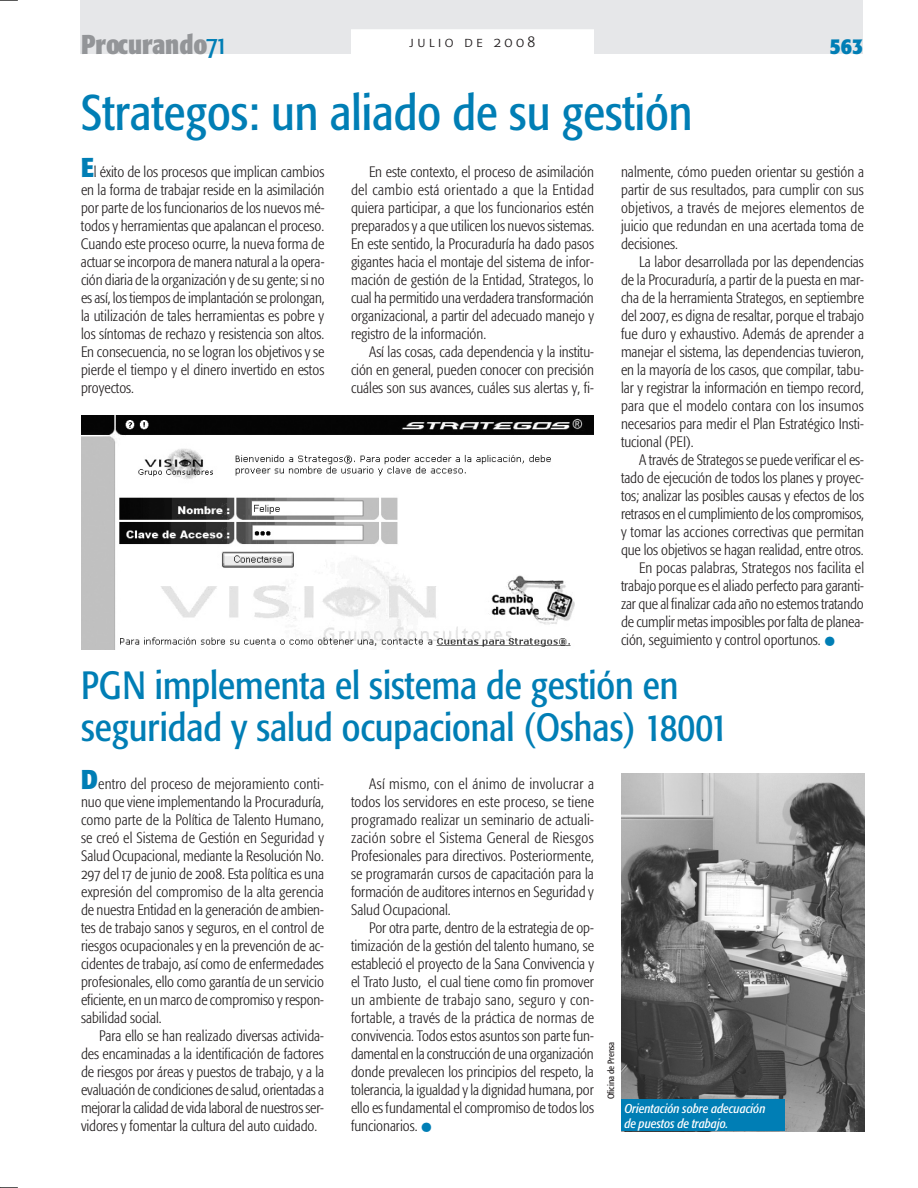
<style>
.page{position:relative;width:918px;height:1188px;background:#fff}
.page>*{position:absolute;margin:0;border:0;box-sizing:border-box;transform-origin:0 0}
.t1{font:condensed 49.5px "Formata";color:#007eb5}
.t2{font:condensed 39px/42px "Formata";color:#007eb5}
.t3{font:condensed 36px "Formata";color:#007eb5}
.t4{font:700 condensed 27px "Formata";color:#939598}
.t5{font:700 condensed 22.5px "Formata";color:#007eb5}
.t6{font:300 condensed 15px/18px "Formata";color:#231f20;text-align:justify}
.t7{font:15px "Formata Light SC";letter-spacing:.235em;color:#231f20}
.t8{font:italic condensed 12.75px/15px "Formata";color:#fff}
.t9{font:condensed 9px "Formata";color:#231f20}
.s1{font-family:"Formata Condensed SC";font-weight:400;font-stretch:normal;color:#007eb5}
.s2{font-weight:700;font-size:27px;color:#007eb5}
.s3{font-family:"Formata Light Cn SC";font-weight:400;font-stretch:normal}
</style>
<div class="page">
<svg style="left:1px;top:1187px;width:17px;height:1px"></svg>
<svg style="left:1px;top:0;width:17px;height:1px"></svg>
<div style="left:80px;top:0;width:783px;height:54px;background:#e6e7e9"></div>
<div style="left:351px;top:36px;width:243px;height:20px;background:#fff"></div>
<div style="left:351px;top:29px;width:243px;height:20px;background:#fff"></div>
<hr style="left:0;top:0;width:1px;height:1188px;background:#deebf5">
<img style="left:81px;top:416px;width:513px;height:233px">
<img style="left:621px;top:773px;width:243px;height:358px">
<div style="left:621px;top:1100px;width:163px;height:31px;background:#007eb5"></div>
<h3 class="t4" style="left:81px;top:28px;width:146px">Procurando<span class="s1">71</span></h3>
<h3 class="t5" style="left:830px;top:32px;width:35px">563</h3>
<p class="t7" style="left:410px;top:33px;width:127px">julio de 2008</p>
<h1 class="t1" style="left:81px;top:84px;width:613px">Strategos: un aliado de su gestión</h1>
<p class="t6" style="left:81px;top:163px;width:245px"><span class="s2">E</span>l éxito de los procesos que implican cambios en la forma de trabajar reside en la asimilación por parte de los funcionarios de los nuevos mé&shy;todos y herramientas que apalancan el proceso.<br>Cuando este proceso ocurre, la nueva forma de actuar se incorpora de manera natural a la opera&shy;ción diaria de la organización y de su gente; si no es así, los tiempos de implantación se prolongan, la utilización de tales herramientas es pobre y los síntomas de rechazo y resistencia son altos.<br>En consecuencia, no se logran los objetivos y se pierde el tiempo y el dinero invertido en estos proyectos.</p>
<p class="t6" style="left:351px;top:163px;width:245px;text-indent:18px">En este contexto, el proceso de asimilación del cambio está orientado a que la Entidad quiera participar, a que los funcionarios estén preparados y a que utilicen los nuevos sistemas.<br>En este sentido, la Procuraduría ha dado pasos gigantes hacia el montaje del sistema de infor&shy;mación de gestión de la Entidad, Strategos, lo cual ha permitido una verdadera transformación organizacional, a partir del adecuado manejo y registro de la información.</p>
<p class="t6" style="left:351px;top:343px;width:245px;text-indent:18px">Así las cosas, cada dependencia y la institu&shy;ción en general, pueden conocer con precisión cuáles son sus avances, cuáles sus alertas y, fi-</p>
<p class="t6" style="left:621px;top:163px;width:245px">nalmente, cómo pueden orientar su gestión a partir de sus resultados, para cumplir con sus objetivos, a través de mejores elementos de juicio que redundan en una acertada toma de decisiones.</p>
<p class="t6" style="left:621px;top:253px;width:245px;text-indent:18px">La labor desarrollada por las dependencias de la Procuraduría, a partir de la puesta en mar&shy;cha de la herramienta Strategos, en septiembre del <span class="s3">2007,</span> es digna de resaltar, porque el trabajo fue duro y exhaustivo. Además de aprender a manejar el sistema, las dependencias tuvieron, en la mayoría de los casos, que compilar, tabu&shy;lar y registrar la información en tiempo record, para que el modelo contara con los insumos necesarios para medir el Plan Estratégico Insti&shy;tucional (PEI).</p>
<p class="t6" style="left:639px;top:451px;width:226px">A través de Strategos se puede verificar el es-</p>
<p class="t6" style="left:621px;top:469px;width:244px">tado de ejecución de todos los planes y proyec-</p>
<p class="t6" style="left:621px;top:487px;width:244px">tos; analizar las posibles causas y efectos de los</p>
<p class="t6" style="left:621px;top:505px;width:244px">retrasos en el cumplimiento de los compromisos,</p>
<p class="t6" style="left:621px;top:523px;width:245px">y tomar las acciones correctivas que permitan</p>
<p class="t6" style="left:621px;top:541px;width:244px">que los objetivos se hagan realidad, entre otros.</p>
<p class="t6" style="left:639px;top:559px;width:227px">En pocas palabras, Strategos nos facilita el</p>
<p class="t6" style="left:621px;top:577px;width:244px">trabajo porque es el aliado perfecto para garanti-</p>
<p class="t6" style="left:621px;top:595px;width:244px">zar que al finalizar cada año no estemos tratando</p>
<p class="t6" style="left:621px;top:613px;width:244px">de cumplir metas imposibles por falta de planea-</p>
<p class="t6" style="left:621px;top:631px;width:201px">ción, seguimiento y control oportunos.</p>
<h3 class="t3" style="left:824px;top:620px;width:13px">•</h3>
<h2 class="t2" style="left:81px;top:664px;width:649px">PGN implementa el sistema de gestión en seguridad y salud ocupacional (Oshas) 18001</h2>
<p class="t6" style="left:81px;top:775px;width:245px"><span class="s2">D</span>entro del proceso de mejoramiento conti&shy;nuo que viene implementando la Procuraduría, como parte de la Política de Talento Humano, se creó el Sistema de Gestión en Seguridad y Salud Ocupacional, mediante la Resolución No.<br><span class="s3">297</span> del <span class="s3">17</span> de junio de <span class="s3">2008</span>. Esta política es una expresión del compromiso de la alta gerencia de nuestra Entidad en la generación de ambien&shy;tes de trabajo sanos y seguros, en el control de riesgos ocupacionales y en la prevención de ac&shy;cidentes de trabajo, así como de enfermedades profesionales, ello como garantía de un servicio eficiente, en un marco de compromiso y respon&shy;sabilidad social.</p>
<p class="t6" style="left:81px;top:1027px;width:245px;text-indent:18px">Para ello se han realizado diversas activida&shy;des encaminadas a la identificación de factores de riesgos por áreas y puestos de trabajo, y a la evaluación de condiciones de salud, orientadas a mejorar la calidad de vida laboral de nuestros ser&shy;vidores y fomentar la cultura del auto cuidado.</p>
<p class="t6" style="left:351px;top:775px;width:245px;text-indent:18px">Así mismo, con el ánimo de involucrar a todos los servidores en este proceso, se tiene programado realizar un seminario de actuali&shy;zación sobre el Sistema General de Riesgos Profesionales para directivos. Posteriormente, se programarán cursos de capacitación para la formación de auditores internos en Seguridad y Salud Ocupacional.</p>
<p class="t6" style="left:351px;top:919px;width:245px;text-indent:18px">Por otra parte, dentro de la estrategia de op&shy;timización de la gestión del talento humano, se estableció el proyecto de la Sana Convivencia y el Trato Justo, el cual tiene como fin promover un ambiente de trabajo sano, seguro y con&shy;fortable, a través de la práctica de normas de convivencia. Todos estos asuntos son parte fun&shy;damental en la construcción de una organización donde prevalecen los principios del respeto, la tolerancia, la igualdad y la dignidad humana, por ello es fundamental el compromiso de todos los funcionarios.</p>
<h3 class="t3" style="left:421px;top:1106px;width:13px">•</h3>
<p class="t9" style="left:606px;top:1099px;width:59px;rotate:-90deg">Oficina de Prensa</p>
<p class="t8" style="left:624px;top:1101px;width:143px">Orientación sobre adecuación de puestos de trabajo.</p>
</div>
